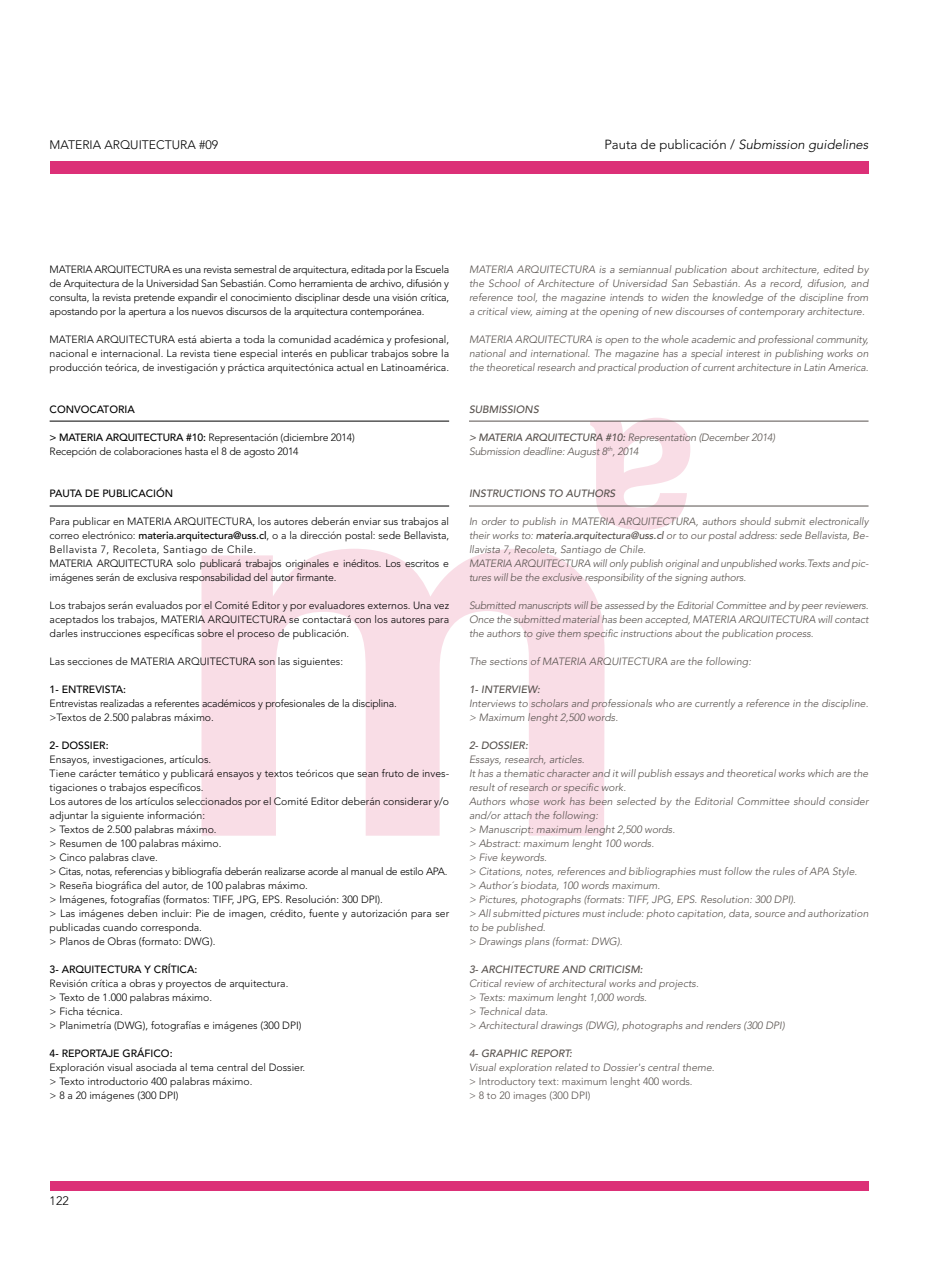
<style>
.page{position:relative;width:943px;height:1265px;background:#fff}
.page>*{position:absolute;margin:0;border:0;box-sizing:border-box;transform-origin:0 0}
.t1{font:italic 300 13.12px "Avenir LT Std";color:#000}
.t2{font:300 12.25px "Avenir LT Std";color:#000}
.t3{font:italic 300 10.5px/14px "Avenir LT Std";color:#57514d}
.t4{font:300 10.5px/14px "Avenir LT Std";color:#000}
.t5{font:300 10.5px/14px "Avenir LT Std";letter-spacing:-.02em;color:#000}
.t6{font:italic 500 10.5px "Avenir LT Std";color:#57514d}
.t7{font:500 10.5px "Avenir LT Std";color:#000}
.t8{font:italic 300 10.5px/14px "Avenir LT Std";letter-spacing:-.02em;color:#57514d}
.t9{font:300 10.5px/14px "Avenir LT Std";color:#57514d}
.s1{font-style:normal}
.s2{font-weight:500}
</style>
<div class="page">
<div style="left:50px;top:1181px;width:818px;height:10px;background:#dc3077"></div>
<div style="left:50px;top:161px;width:818px;height:12px;background:#dc3077"></div>
<svg style="left:590px;top:418px;width:100px;height:112px"></svg>
<svg style="left:201px;top:549px;width:403px;height:287px;fill:#f9dde6"></svg>
<hr style="left:50px;top:421px;width:399px;height:1px;background:#000">
<hr style="left:50px;top:506px;width:399px;height:1px;background:#000">
<hr style="left:469px;top:506px;width:399px;height:1px;background:#57514d">
<hr style="left:469px;top:421px;width:399px;height:1px;background:#57514d">
<p class="t2" style="left:50px;top:138px;width:170px">MATERIA ARQUITECTURA #09</p>
<p class="t1" style="left:604px;top:137px;width:266px"><span class="s1">Pauta de publicación /</span> Submission guidelines</p>
<p class="t4" style="left:50px;top:262px;width:401px;text-align:justify">MATERIA ARQUITECTURA es una revista semestral de arquitectura, editada por la Escuela de Arquitectura de la Universidad San Sebastián. Como herramienta de archivo, difusión y consulta, la revista pretende expandir el conocimiento disciplinar desde una visión crítica, apostando por la apertura a los nuevos discursos de la arquitectura contemporánea.</p>
<p class="t4" style="left:50px;top:332px;width:401px;text-align:justify">MATERIA ARQUITECTURA está abierta a toda la comunidad académica y profesional, nacional e internacional. La revista tiene especial interés en publicar trabajos sobre la producción teórica, de investigación y práctica arquitectónica actual en Latinoamérica.</p>
<p class="t7" style="left:50px;top:403px;width:87px">CONVOCATORIA</p>
<p class="t5" style="left:50px;top:430px;width:306px"><span class="s2">&gt; MATERIA ARQUITECTURA #10:</span> Representación (diciembre 2014)<br>Recepción de colaboraciones hasta el 8 de agosto 2014</p>
<p class="t7" style="left:50px;top:487px;width:125px">PAUTA DE PUBLICACIÓN</p>
<p class="t4" style="left:50px;top:514px;width:401px">Para publicar en MATERIA ARQUITECTURA, los autores deberán enviar sus trabajos al correo electrónico: <span class="s2">materia.arquitectura@uss.cl</span>, o a la dirección postal: sede Bellavista, Bellavista 7, Recoleta, Santiago de Chile.<br>MATERIA ARQUITECTURA solo publicará trabajos originales e inéditos. Los escritos e imágenes serán de exclusiva responsabilidad del autor firmante.</p>
<p class="t4" style="left:50px;top:598px;width:401px;text-align:justify">Los trabajos serán evaluados por el Comité Editor y por evaluadores externos. Una vez aceptados los trabajos, MATERIA ARQUITECTURA se contactará con los autores para darles instrucciones específicas sobre el proceso de publicación.</p>
<p class="t4" style="left:50px;top:654px;width:295px">Las secciones de MATERIA ARQUITECTURA son las siguientes:</p>
<p class="t7" style="left:50px;top:683px;width:78px">1- ENTREVISTA:</p>
<p class="t5" style="left:50px;top:696px;width:349px">Entrevistas realizadas a referentes académicos y profesionales de la disciplina. &gt;Textos de 2.500 palabras máximo.</p>
<p class="t7" style="left:50px;top:739px;width:60px">2- DOSSIER:</p>
<p class="t4" style="left:50px;top:752px;width:401px">Ensayos, investigaciones, artículos.<br>Tiene carácter temático y publicará ensayos y textos teóricos que sean fruto de inves&shy;tigaciones o trabajos específicos.<br>Los autores de los artículos seleccionados por el Comité Editor deberán considerar y/o adjuntar la siguiente información:<br>&gt; Textos de 2.500 palabras máximo.<br>&gt; Resumen de 100 palabras máximo.<br>&gt; Cinco palabras clave.<br>&gt; Citas, notas, referencias y bibliografía deberán realizarse acorde al manual de estilo APA. &gt; Reseña biográfica del autor, de 100 palabras máximo.<br>&gt; Imágenes, fotografías (formatos: TIFF, JPG, EPS. Resolución: 300 DPI).<br>&gt; Las imágenes deben incluir: Pie de imagen, crédito, fuente y autorización para ser publicadas cuando corresponda.<br>&gt; Planos de Obras (formato: DWG).</p>
<p class="t7" style="left:50px;top:963px;width:149px">3- ARQUITECTURA Y CRÍTICA:</p>
<p class="t4" style="left:50px;top:976px;width:253px">Revisión crítica a obras y proyectos de arquitectura.<br>&gt; Texto de 1.000 palabras máximo.<br>&gt; Ficha técnica.<br>&gt; Planimetría (DWG), fotografías e imágenes (300 DPI)</p>
<p class="t7" style="left:50px;top:1047px;width:124px">4- REPORTAJE GRÁFICO:</p>
<p class="t4" style="left:50px;top:1060px;width:257px">Exploración visual asociada al tema central del Dossier. &gt; Texto introductorio 400 palabras máximo.<br>&gt; 8 a 20 imágenes (300 DPI)</p>
<p class="t3" style="left:469px;top:262px;width:401px;text-align:justify">MATERIA ARQUITECTURA is a semiannual publication about architecture, edited by the School of Architecture of Universidad San Sebastián. As a record, difusion, and reference tool, the magazine intends to widen the knowledge of the discipline from a critical view, aiming at the opening of new discourses of contemporary architecture.</p>
<p class="t3" style="left:469px;top:332px;width:401px;text-align:justify">MATERIA ARQUITECTURA is open to the whole academic and professional community, national and international. The magazine has a special interest in publishing works on the theoretical research and practical production of current architecture in Latin America.</p>
<p class="t6" style="left:469px;top:403px;width:71px">SUBMISSIONS</p>
<p class="t8" style="left:469px;top:430px;width:308px"><span class="s2">&gt; MATERIA ARQUITECTURA #10:</span> Representation (December 2014)<br>Submission deadline: August 8<sup>th</sup>, 2014</p>
<p class="t6" style="left:469px;top:487px;width:148px">INSTRUCTIONS TO AUTHORS</p>
<p class="t3" style="left:469px;top:514px;width:401px">In order to publish in MATERIA ARQUITECTURA, authors should submit electronically their works to: <span class="s2">materia.arquitectura@uss.cl</span> or to our postal address: sede Bellavista, Be&shy;llavista 7, Recoleta, Santiago de Chile.<br>MATERIA ARQUITECTURA will only publish original and unpublished works.Texts and pic&shy;tures will be the exclusive responsibility of the signing authors.</p>
<p class="t3" style="left:469px;top:598px;width:401px;text-align:justify">Submitted manuscripts will be assessed by the Editorial Committee and by peer reviewers.<br>Once the submitted material has been accepted, MATERIA ARQUITECTURA will contact the authors to give them specific instructions about the publication process.</p>
<p class="t3" style="left:469px;top:654px;width:283px">The sections of MATERIA ARQUITECTURA are the following:</p>
<p class="t6" style="left:469px;top:683px;width:72px">1- INTERVIEW:</p>
<p class="t3" style="left:469px;top:696px;width:401px">Interviews to scholars and professionals who are currently a reference in the discipline. &gt; Maximum lenght 2,500 words.</p>
<p class="t6" style="left:469px;top:739px;width:60px">2- DOSSIER:</p>
<p class="t3" style="left:469px;top:752px;width:401px">Essays, research, articles.<br>It has a thematic character and it will publish essays and theoretical works which are the result of research or specific work.<br>Authors whose work has been selected by the Editorial Committee should consider and/or attach the following:<br>&gt; Manuscript: maximum lenght 2,500 words.<br>&gt; Abstract: maximum lenght 100 words.<br>&gt; Five keywords.<br>&gt; Citations, notes, references and bibliographies must follow the rules of APA Style.<br>&gt; Author´s biodata, 100 words maximum.<br>&gt; Pictures, photographs (formats: TIFF, JPG, EPS. Resolution: 300 DPI).<br>&gt; All submitted pictures must include: photo capitation, data, source and authorization to be published.<br>&gt; Drawings plans (format: DWG).</p>
<p class="t6" style="left:469px;top:963px;width:175px">3- ARCHITECTURE AND CRITICISM:</p>
<p class="t3" style="left:469px;top:976px;width:317px">Critical review of architectural works and projects.<br>&gt; Texts: maximum lenght 1,000 words.<br>&gt; Technical data.<br>&gt; Architectural drawings (DWG), photographs and renders (300 DPI)</p>
<p class="t6" style="left:469px;top:1047px;width:105px">4- GRAPHIC REPORT:</p>
<p class="t3" style="left:469px;top:1060px;width:247px">Visual exploration related to Dossier's central theme.</p>
<p class="t9" style="left:469px;top:1074px;width:225px">&gt; Introductory text: maximum lenght 400 words. &gt; 8 to 20 images (300 DPI)</p>
<p class="t2" style="left:50px;top:1194px;width:21px">122</p>
</div>
